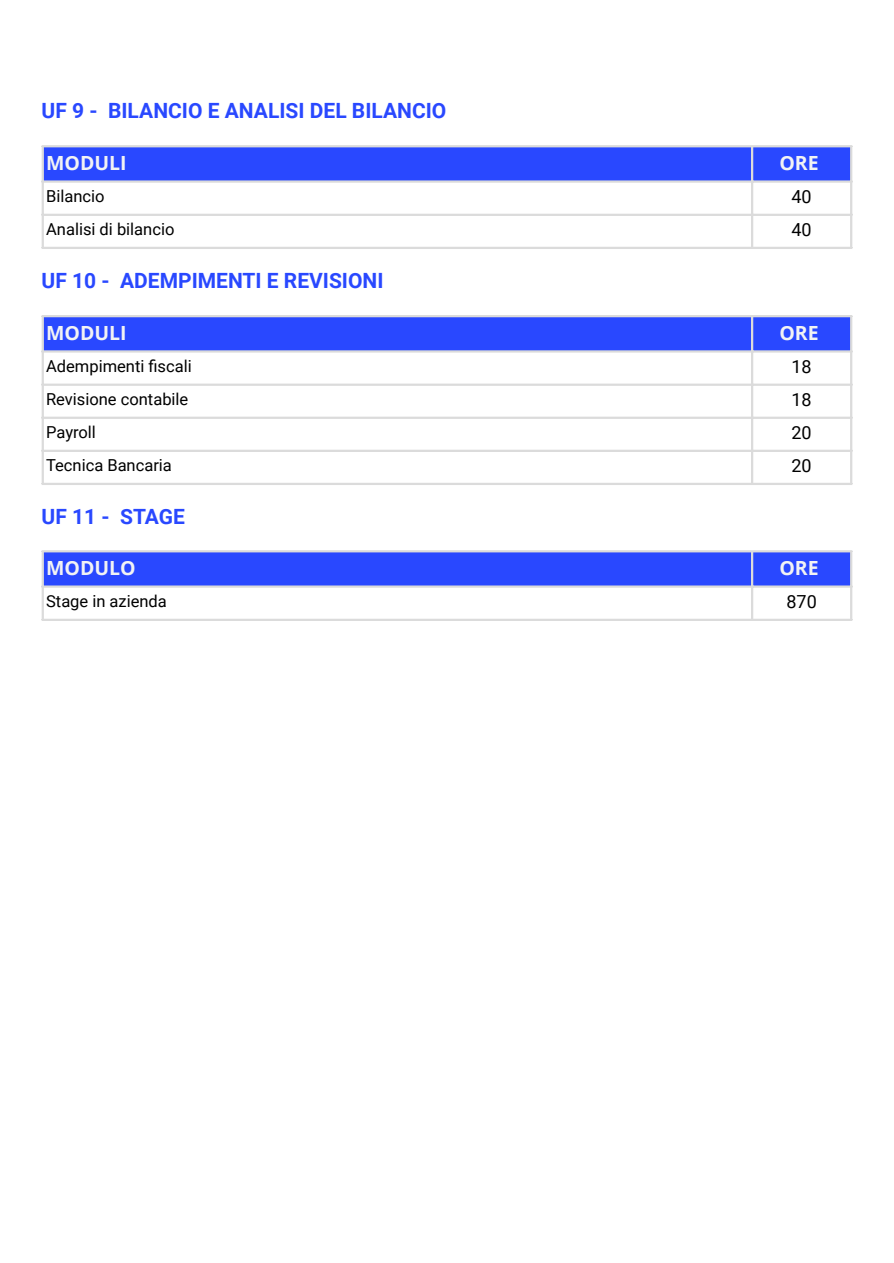
<style>
.page{position:relative;width:894px;height:1263px;background:#fff}
.page>*{position:absolute;margin:0;border:0;box-sizing:border-box;transform-origin:0 0}
.t1{font:700 21px "Roboto";color:#2948ff}
.t2{font:700 19.5px "Open Sans";color:#f2f3f4}
.t3{font:18px "Roboto";color:#000}
.t4{font:16.5px "Roboto";color:#000}
</style>
<div class="page">
<div style="left:44px;top:147px;width:805px;height:33px;background:#2948ff"></div>
<hr style="left:42px;top:147px;width:2px;height:100px;background:#dbdbdb">
<hr style="left:750px;top:147px;width:3px;height:100px;background:#dbdbdb">
<hr style="left:849px;top:147px;width:3px;height:100px;background:#dbdbdb">
<hr style="left:42px;top:145px;width:810px;height:2px;background:#dbdbdb">
<hr style="left:42px;top:180px;width:810px;height:3px;background:#dbdbdb">
<hr style="left:42px;top:214px;width:810px;height:2px;background:#dbdbdb">
<hr style="left:42px;top:247px;width:810px;height:2px;background:#dbdbdb">
<div style="left:44px;top:317px;width:805px;height:33px;background:#2948ff"></div>
<hr style="left:42px;top:317px;width:2px;height:166px;background:#dbdbdb">
<hr style="left:750px;top:317px;width:3px;height:166px;background:#dbdbdb">
<hr style="left:849px;top:317px;width:3px;height:166px;background:#dbdbdb">
<hr style="left:42px;top:315px;width:810px;height:2px;background:#dbdbdb">
<hr style="left:42px;top:350px;width:810px;height:3px;background:#dbdbdb">
<hr style="left:42px;top:384px;width:810px;height:2px;background:#dbdbdb">
<hr style="left:42px;top:417px;width:810px;height:2px;background:#dbdbdb">
<hr style="left:42px;top:450px;width:810px;height:2px;background:#dbdbdb">
<hr style="left:42px;top:483px;width:810px;height:2px;background:#dbdbdb">
<div style="left:44px;top:552px;width:805px;height:33px;background:#2948ff"></div>
<hr style="left:42px;top:552px;width:2px;height:67px;background:#dbdbdb">
<hr style="left:750px;top:552px;width:3px;height:67px;background:#dbdbdb">
<hr style="left:849px;top:552px;width:3px;height:67px;background:#dbdbdb">
<hr style="left:42px;top:550px;width:810px;height:2px;background:#dbdbdb">
<hr style="left:42px;top:585px;width:810px;height:3px;background:#dbdbdb">
<hr style="left:42px;top:619px;width:810px;height:2px;background:#dbdbdb">
<p class="t1" style="left:42px;top:99px;width:406px">UF 9 - BILANCIO E ANALISI DEL BILANCIO</p>
<p class="t2" style="left:46px;top:149px;width:82px">MODULI</p>
<p class="t2" style="left:779px;top:149px;width:41px">ORE</p>
<p class="t4" style="left:46px;top:187px;width:60px">Bilancio</p>
<p class="t3" style="left:791px;top:186px;width:22px">40</p>
<p class="t4" style="left:46px;top:220px;width:130px">Analisi di bilancio</p>
<p class="t3" style="left:791px;top:219px;width:22px">40</p>
<p class="t1" style="left:42px;top:269px;width:343px">UF 10 - ADEMPIMENTI E REVISIONI</p>
<p class="t2" style="left:46px;top:319px;width:82px">MODULI</p>
<p class="t2" style="left:779px;top:319px;width:41px">ORE</p>
<p class="t4" style="left:46px;top:356px;width:147px">Adempimenti fiscali</p>
<p class="t3" style="left:791px;top:356px;width:22px">18</p>
<p class="t4" style="left:46px;top:390px;width:144px">Revisione contabile</p>
<p class="t3" style="left:791px;top:389px;width:22px">18</p>
<p class="t4" style="left:46px;top:423px;width:51px">Payroll</p>
<p class="t3" style="left:791px;top:422px;width:22px">20</p>
<p class="t4" style="left:46px;top:456px;width:127px">Tecnica Bancaria</p>
<p class="t3" style="left:791px;top:455px;width:22px">20</p>
<p class="t1" style="left:42px;top:505px;width:145px">UF 11 - STAGE</p>
<p class="t2" style="left:46px;top:554px;width:91px">MODULO</p>
<p class="t2" style="left:779px;top:554px;width:41px">ORE</p>
<p class="t4" style="left:46px;top:592px;width:122px">Stage in azienda</p>
<p class="t3" style="left:786px;top:591px;width:32px">870</p>
</div>
